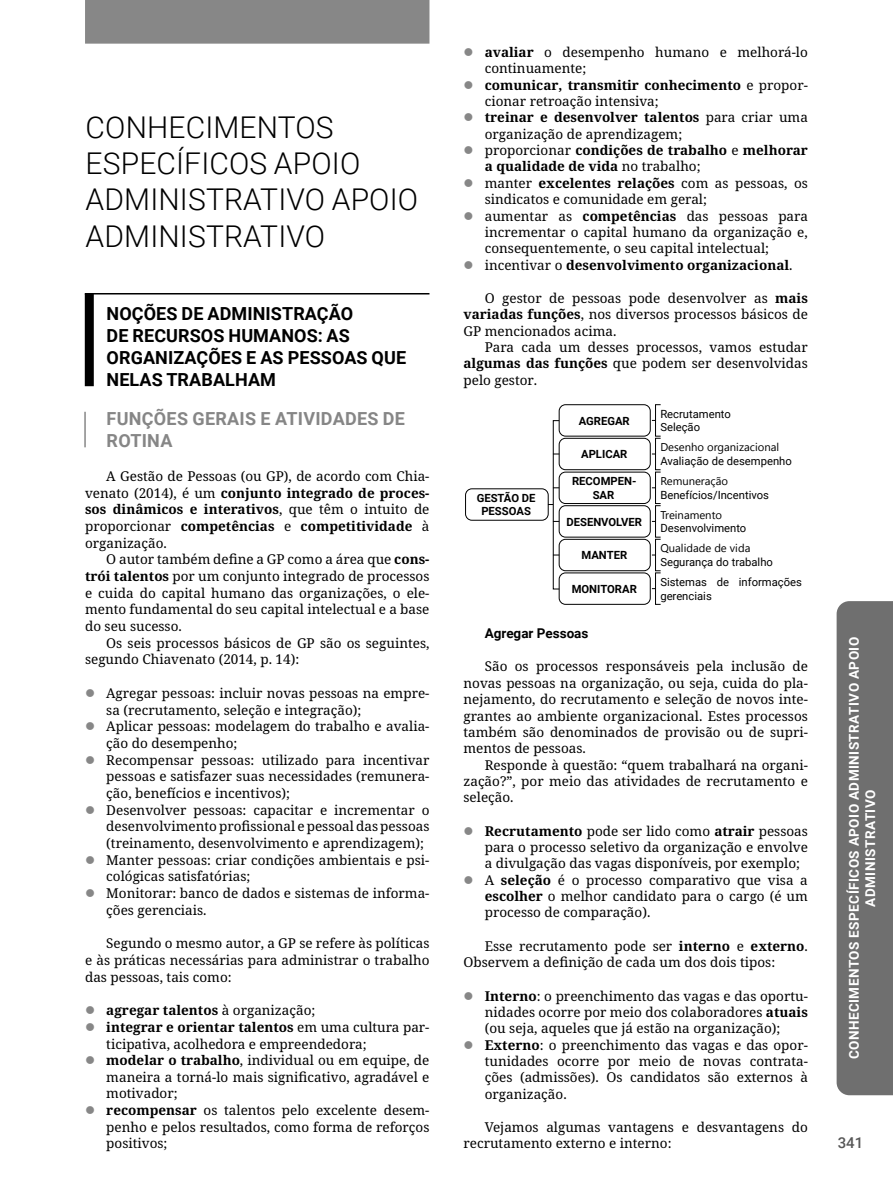
<style>
.page{position:relative;width:893px;height:1191px;background:#fff}
.page>*{position:absolute;margin:0;border:0;box-sizing:border-box;transform-origin:0 0}
.Disciplina{font:300 30px/36.5px "Roboto";letter-spacing:.005em;color:#000}
.Assunto{font:700 18px/22px "Roboto";letter-spacing:.005em;color:#000}
.Tópico{font:700 18px/22px "Roboto";letter-spacing:.015em;color:#868686}
.t1{font:500 15px "Roboto";color:#575757}
.Parágrafos{font:13.5px/16.4px "Noto Serif";color:#000;text-align:justify}
.t2{font:700 13.5px/16.4px "Noto Serif";color:#000}
.t3{font:700 13.5px/16.2px "Roboto";letter-spacing:.035em;color:#fff;text-align:center}
.Subtópico{font:700 13.5px "Roboto";color:#000}
.Nota_de_Roda_Pé{font:11.25px/13.5px "Roboto";color:#000}
.Nota_de_Roda_Pé-2{font:700 11.25px/13.5px "Roboto";color:#000;text-align:center}
.Nota_de_Roda_Pé-3{font:11.25px "Segoe UI Emoji";color:#000}
.s1{font-weight:700}
.s2{font-weight:400}
</style>
<div class="page">
<div style="left:837px;top:601px;width:56px;height:494px;background:#6f6f6f"></div>
<div style="left:85px;top:0;width:344px;height:44px;background:#878787"></div>
<div style="left:85px;top:294px;width:9px;height:92px;background:#000"></div>
<hr style="left:85px;top:293px;width:344px;height:1px;background:#000">
<hr style="left:84px;top:412px;width:2px;height:35px;background:#878787">
<div style="left:465px;top:488px;width:84px;height:32px;border:1px solid #000;border-radius:6px"></div>
<div style="left:559px;top:404px;width:92px;height:32px;border:1px solid #000;border-radius:6px"></div>
<div style="left:559px;top:438px;width:92px;height:32px;border:1px solid #000;border-radius:6px"></div>
<div style="left:559px;top:472px;width:92px;height:32px;border:1px solid #000;border-radius:6px"></div>
<div style="left:559px;top:505px;width:92px;height:32px;border:1px solid #000;border-radius:6px"></div>
<div style="left:559px;top:539px;width:92px;height:32px;border:1px solid #000;border-radius:6px"></div>
<div style="left:559px;top:572px;width:92px;height:32px;border:1px solid #000;border-radius:6px"></div>
<div style="left:655px;top:404px;width:6px;height:32px;border:1px solid #000"></div>
<div style="left:655px;top:438px;width:6px;height:32px;border:1px solid #000"></div>
<div style="left:655px;top:472px;width:6px;height:32px;border:1px solid #000"></div>
<div style="left:655px;top:505px;width:6px;height:32px;border:1px solid #000"></div>
<div style="left:655px;top:539px;width:6px;height:32px;border:1px solid #000"></div>
<div style="left:655px;top:572px;width:6px;height:33px;border:1px solid #000"></div>
<div style="left:553px;top:420px;width:7px;height:169px;border:1px solid #000"></div>
<svg style="left:652px;top:443px;width:9px;height:11px"></svg>
<svg style="left:652px;top:510px;width:9px;height:12px"></svg>
<svg style="left:652px;top:477px;width:9px;height:11px"></svg>
<svg style="left:652px;top:544px;width:9px;height:11px"></svg>
<p class="Disciplina" style="left:86px;top:107px;width:334px">CONHECIMENTOS<br>ESPECÍFICOS APOIO<br>ADMINISTRATIVO APOIO<br>ADMINISTRATIVO</p>
<p class="Assunto" style="left:107px;top:302px;width:301px">NOÇÕES DE ADMINISTRAÇÃO<br>DE RECURSOS HUMANOS: AS<br>ORGANIZAÇÕES E AS PESSOAS QUE<br>NELAS TRABALHAM</p>
<p class="Tópico" style="left:107px;top:407px;width:300px">FUNÇÕES GERAIS E ATIVIDADES DE<br>ROTINA</p>
<p class="Parágrafos" style="left:85px;top:468px;width:346px;text-indent:21px">A Gestão de Pessoas (ou GP), de acordo com Chia&shy;venato (2014), é um <span class="s1">conjunto integrado de proces&shy;sos dinâmicos e interativos</span>, que têm o intuito de proporcionar <span class="s1">competências</span> e <span class="s1">competitividade</span> à organização.</p>
<p class="Parágrafos" style="left:85px;top:551px;width:346px;text-indent:21px">O autor também define a GP como a área que <span class="s1">cons&shy;trói talentos</span> por um conjunto integrado de processos e cuida do capital humano das organizações, o ele&shy;mento fundamental do seu capital intelectual e a base do seu sucesso.</p>
<p class="Parágrafos" style="left:85px;top:635px;width:346px;text-indent:21px">Os seis processos básicos de GP são os seguintes, segundo Chiavenato (2014, p. 14):</p>
<p class="Parágrafos" style="left:106px;top:685px;width:325px">Agregar pessoas: incluir novas pessoas na empre&shy;sa (recrutamento, seleção e integração);</p>
<p class="Parágrafos" style="left:106px;top:718px;width:325px">Aplicar pessoas: modelagem do trabalho e avalia&shy;ção do desempenho;</p>
<p class="Parágrafos" style="left:106px;top:752px;width:325px">Recompensar pessoas: utilizado para incentivar pessoas e satisfazer suas necessidades (remunera&shy;ção, benefícios e incentivos);</p>
<p class="Parágrafos" style="left:106px;top:801px;width:325px">Desenvolver pessoas: capacitar e incrementar o desenvolvimento profissional e pessoal das pessoas (treinamento, desenvolvimento e aprendizagem);</p>
<p class="Parágrafos" style="left:106px;top:851px;width:325px">Manter pessoas: criar condições ambientais e psi&shy;cológicas satisfatórias;</p>
<p class="Parágrafos" style="left:106px;top:885px;width:325px">Monitorar: banco de dados e sistemas de informa&shy;ções gerenciais.</p>
<p class="Parágrafos" style="left:85px;top:935px;width:346px;text-indent:21px">Segundo o mesmo autor, a GP se refere às políticas e às práticas necessárias para administrar o trabalho das pessoas, tais como:</p>
<p class="t2" style="left:106px;top:1002px;width:211px">agregar talentos <span class="s2">à organização;</span></p>
<p class="Parágrafos" style="left:106px;top:1019px;width:325px"><span class="s1">integrar e orientar talentos</span> em uma cultura par&shy;ticipativa, acolhedora e empreendedora;</p>
<p class="Parágrafos" style="left:106px;top:1052px;width:325px"><span class="s1">modelar o trabalho</span>, individual ou em equipe, de maneira a torná-lo mais significativo, agradável e motivador;</p>
<p class="Parágrafos" style="left:106px;top:1102px;width:325px"><span class="s1">recompensar</span> os talentos pelo excelente desem&shy;penho e pelos resultados, como forma de reforços positivos;</p>
<p class="Parágrafos" style="left:485px;top:44px;width:325px"><span class="s1">avaliar</span> o desempenho humano e melhorá-lo continuamente;</p>
<p class="Parágrafos" style="left:485px;top:77px;width:325px"><span class="s1">comunicar, transmitir conhecimento</span> e propor&shy;cionar retroação intensiva;</p>
<p class="Parágrafos" style="left:485px;top:110px;width:325px"><span class="s1">treinar e desenvolver talentos</span> para criar uma organização de aprendizagem;</p>
<p class="t2" style="left:485px;top:142px;width:325px"><span class="s2">proporcionar</span> condições de trabalho <span class="s2">e</span> melhorar a qualidade de vida <span class="s2">no trabalho;</span></p>
<p class="Parágrafos" style="left:485px;top:175px;width:325px">manter <span class="s1">excelentes relações</span> com as pessoas, os sindicatos e comunidade em geral;</p>
<p class="Parágrafos" style="left:485px;top:208px;width:325px">aumentar as <span class="s1">competências</span> das pessoas para incrementar o capital humano da organização e, consequentemente, o seu capital intelectual;</p>
<p class="t2" style="left:485px;top:257px;width:309px"><span class="s2">incentivar o</span> desenvolvimento organizacional<span class="s2">.</span></p>
<p class="Parágrafos" style="left:463px;top:290px;width:346px;text-indent:21px">O gestor de pessoas pode desenvolver as <span class="s1">mais variadas funções</span>, nos diversos processos básicos de GP mencionados acima.</p>
<p class="Parágrafos" style="left:463px;top:339px;width:346px;text-indent:21px">Para cada um desses processos, vamos estudar <span class="s1">algumas das funções</span> que podem ser desenvolvidas pelo gestor.</p>
<p class="Nota_de_Roda_Pé" style="left:660px;top:407px;width:72px">Recrutamento</p>
<p class="Nota_de_Roda_Pé" style="left:660px;top:420px;width:41px">Seleção</p>
<p class="Nota_de_Roda_Pé-3" style="left:674px;top:440px;width:41px">▲■□ □</p>
<p class="Nota_de_Roda_Pé-3" style="left:730px;top:440px;width:51px">■ □■●</p>
<p class="Nota_de_Roda_Pé" style="left:660px;top:454px;width:133px">Avaliação de desempenho</p>
<p class="Nota_de_Roda_Pé" style="left:660px;top:487px;width:110px">Benefícios/Incentivos</p>
<p class="Nota_de_Roda_Pé-3" style="left:678px;top:508px;width:46px">■ ■▼□</p>
<p class="Nota_de_Roda_Pé" style="left:660px;top:521px;width:88px">Desenvolvimento</p>
<p class="Nota_de_Roda_Pé" style="left:660px;top:555px;width:114px">Segurança do trabalho</p>
<p class="Nota_de_Roda_Pé" style="left:660px;top:575px;width:143px">Sistemas de informações gerenciais</p>
<p class="Nota_de_Roda_Pé-2" style="left:579px;top:413px;width:53px">AGREGAR</p>
<p class="Nota_de_Roda_Pé-2" style="left:581px;top:447px;width:48px">APLICAR</p>
<p class="Nota_de_Roda_Pé-2" style="left:572px;top:474px;width:66px">RECOMPEN-<br>SAR</p>
<p class="Nota_de_Roda_Pé-2" style="left:566px;top:514px;width:77px">DESENVOLVER</p>
<p class="Nota_de_Roda_Pé-2" style="left:581px;top:548px;width:47px">MANTER</p>
<p class="Nota_de_Roda_Pé-2" style="left:572px;top:581px;width:67px">MONITORAR</p>
<p class="Subtópico" style="left:485px;top:624px;width:105px">Agregar Pessoas</p>
<p class="Parágrafos" style="left:463px;top:659px;width:346px;text-indent:21px">São os processos responsáveis pela inclusão de novas pessoas na organização, ou seja, cuida do pla&shy;nejamento, do recrutamento e seleção de novos inte&shy;grantes ao ambiente organizacional. Estes processos também são denominados de provisão ou de supri&shy;mentos de pessoas.</p>
<p class="Parágrafos" style="left:463px;top:757px;width:346px;text-indent:21px">Responde à questão: “quem trabalhará na organi&shy;zação?”, por meio das atividades de recrutamento e seleção.</p>
<p class="Parágrafos" style="left:485px;top:823px;width:325px"><span class="s1">Recrutamento</span> pode ser lido como <span class="s1">atrair</span> pessoas para o processo seletivo da organização e envolve a divulgação das vagas disponíveis, por exemplo;</p>
<p class="Parágrafos" style="left:485px;top:872px;width:325px">A <span class="s1">seleção</span> é o processo comparativo que visa a <span class="s1">escolher</span> o melhor candidato para o cargo (é um processo de comparação).</p>
<p class="Parágrafos" style="left:463px;top:938px;width:346px;text-indent:21px">Esse recrutamento pode ser <span class="s1">interno</span> e <span class="s1">externo</span>.<br>Observem a definição de cada um dos dois tipos:</p>
<p class="Parágrafos" style="left:485px;top:988px;width:325px"><span class="s1">Interno</span>: o preenchimento das vagas e das oportu&shy;nidades ocorre por meio dos colaboradores <span class="s1">atuais </span>(ou seja, aqueles que já estão na organização);</p>
<p class="Parágrafos" style="left:485px;top:1037px;width:325px"><span class="s1">Externo</span>: o preenchimento das vagas e das opor&shy;tunidades ocorre por meio de novas contrata&shy;ções (admissões). Os candidatos são externos à organização.</p>
<p class="Parágrafos" style="left:463px;top:1119px;width:346px;text-indent:21px">Vejamos algumas vantagens e desvantagens do recrutamento externo e interno:</p>
<p class="Nota_de_Roda_Pé-2" style="left:477px;top:491px;width:60px">GESTÃO DE<br>PESSOAS</p>
<p class="t3" style="left:845px;top:1059px;width:424px;rotate:-90deg">CONHECIMENTOS ESPECÍFICOS APOIO ADMINISTRATIVO APOIO<br>ADMINISTRATIVO</p>
<p class="t1" style="left:838px;top:1132px;width:27px">341</p>
</div>
